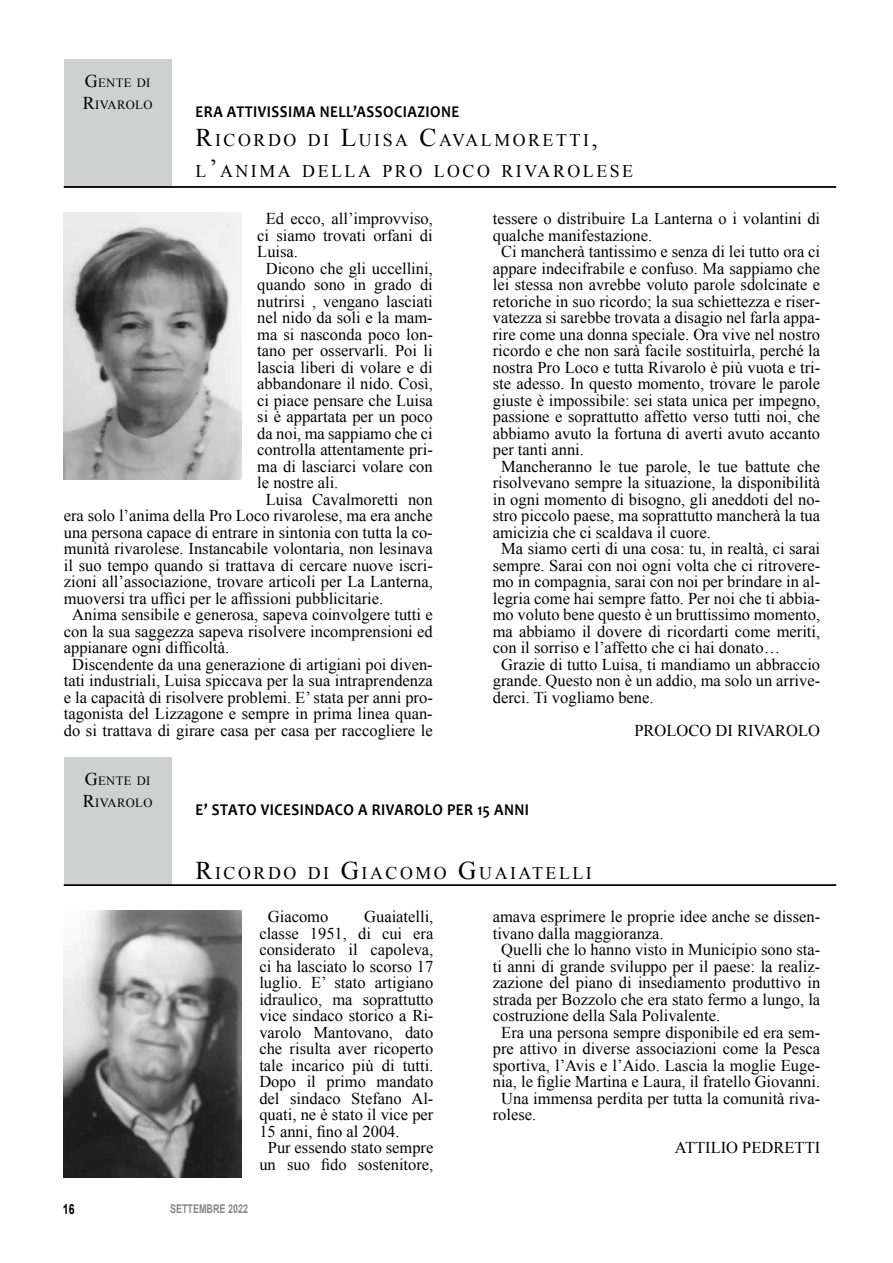
<style>
.page{position:relative;width:893px;height:1263px;background:#fff}
.page>*{position:absolute;margin:0;border:0;box-sizing:border-box;transform-origin:0 0}
.t1{font:17.85px/30.6px "Times New Roman";letter-spacing:.145em;color:#000}
.t2{font:16.5px "Times New Roman";color:#000}
.t3{font:700 16.5px "Candara";letter-spacing:.03em;color:#000;scale:.91 1}
.t4{font:700 13.95px "Arial";color:#000;scale:.75 1}
.t5{font:12.6px/21.6px "Times New Roman";letter-spacing:.03em;color:#000}
.t6{font:700 12px "Arial";color:#878786;scale:.75 1}
.s1{font-size:18px}
.s2{font-size:25.5px}
</style>
<div class="page">
<div style="left:64px;top:60px;width:107px;height:128px;background:#cfd0d0"></div>
<img style="left:64px;top:213px;width:177px;height:267px">
<hr style="left:64px;top:186px;width:772px;height:1px;background:#000">
<hr style="left:64px;top:187px;width:772px;height:1px;background:#000">
<div style="left:64px;top:758px;width:107px;height:128px;background:#cfd0d0"></div>
<img style="left:64px;top:911px;width:177px;height:267px">
<hr style="left:64px;top:884px;width:772px;height:1px;background:#000">
<hr style="left:64px;top:885px;width:772px;height:1px;background:#000">
<p class="t5" style="left:83px;top:72px;width:71px"><span class="s1">G</span>ENTE DI<br><span class="s1">R</span>IVAROLO</p>
<p class="t3" style="left:196px;top:101px;width:291px">ERA ATTIVISSIMA NELL’ASSOCIAZIONE</p>
<p class="t1" style="left:196px;top:125px;width:439px"><span class="s2">R</span>ICORDO DI <span class="s2">L</span>UISA <span class="s2">C</span>AVALMORETTI<span class="s2">,<br></span>L<span class="s2">’</span>ANIMA DELLA PRO LOCO RIVAROLESE</p>
<p class="t2" style="left:266px;top:207px;width:168px">Ed ecco, all’improvviso,</p>
<p class="t2" style="left:257px;top:224px;width:177px">ci siamo trovati orfani di</p>
<p class="t2" style="left:257px;top:240px;width:42px">Luisa.</p>
<p class="t2" style="left:266px;top:257px;width:169px">Dicono che gli uccellini,</p>
<p class="t2" style="left:257px;top:273px;width:177px">quando sono in grado di</p>
<p class="t2" style="left:257px;top:290px;width:177px">nutrirsi , vengano lasciati</p>
<p class="t2" style="left:257px;top:306px;width:177px">nel nido da soli e la mam-</p>
<p class="t2" style="left:257px;top:323px;width:177px">ma si nasconda poco lon-</p>
<p class="t2" style="left:257px;top:339px;width:177px">tano per osservarli. Poi li</p>
<p class="t2" style="left:257px;top:356px;width:177px">lascia liberi di volare e di</p>
<p class="t2" style="left:257px;top:372px;width:177px">abbandonare il nido. Così,</p>
<p class="t2" style="left:257px;top:389px;width:177px">ci piace pensare che Luisa</p>
<p class="t2" style="left:257px;top:405px;width:177px">si è appartata per un poco</p>
<p class="t2" style="left:257px;top:422px;width:177px">da noi, ma sappiamo che ci</p>
<p class="t2" style="left:257px;top:438px;width:177px">controlla attentamente pri-</p>
<p class="t2" style="left:257px;top:455px;width:177px">ma di lasciarci volare con</p>
<p class="t2" style="left:257px;top:471px;width:83px">le nostre ali.</p>
<p class="t2" style="left:266px;top:488px;width:169px">Luisa Cavalmoretti non</p>
<p class="t2" style="left:64px;top:504px;width:371px">era solo l’anima della Pro Loco rivarolese, ma era anche</p>
<p class="t2" style="left:64px;top:521px;width:370px">una persona capace di entrare in sintonia con tutta la co-</p>
<p class="t2" style="left:64px;top:537px;width:371px">munità rivarolese. Instancabile volontaria, non lesinava</p>
<p class="t2" style="left:64px;top:554px;width:371px">il suo tempo quando si trattava di cercare nuove iscri-</p>
<p class="t2" style="left:64px;top:570px;width:371px">zioni all’associazione, trovare articoli per La Lanterna,</p>
<p class="t2" style="left:64px;top:587px;width:321px">muoversi tra uffici per le affissioni pubblicitarie.</p>
<p class="t2" style="left:72px;top:603px;width:362px">Anima sensibile e generosa, sapeva coinvolgere tutti e</p>
<p class="t2" style="left:64px;top:620px;width:371px">con la sua saggezza sapeva risolvere incomprensioni ed</p>
<p class="t2" style="left:64px;top:636px;width:167px">appianare ogni difficoltà.</p>
<p class="t2" style="left:72px;top:653px;width:362px">Discendente da una generazione di artigiani poi diven-</p>
<p class="t2" style="left:64px;top:669px;width:371px">tati industriali, Luisa spiccava per la sua intraprendenza</p>
<p class="t2" style="left:64px;top:686px;width:371px">e la capacità di risolvere problemi. E’ stata per anni pro-</p>
<p class="t2" style="left:64px;top:702px;width:371px">tagonista del Lizzagone e sempre in prima linea quan-</p>
<p class="t2" style="left:64px;top:719px;width:371px">do si trattava di girare casa per casa per raccogliere le</p>
<p class="t2" style="left:493px;top:207px;width:329px">tessere o distribuire La Lanterna o i volantini di</p>
<p class="t2" style="left:493px;top:224px;width:161px">qualche manifestazione.</p>
<p class="t2" style="left:501px;top:240px;width:320px">Ci mancherà tantissimo e senza di lei tutto ora ci</p>
<p class="t2" style="left:493px;top:257px;width:329px">appare indecifrabile e confuso. Ma sappiamo che</p>
<p class="t2" style="left:493px;top:273px;width:329px">lei stessa non avrebbe voluto parole sdolcinate e</p>
<p class="t2" style="left:493px;top:290px;width:329px">retoriche in suo ricordo; la sua schiettezza e riser-</p>
<p class="t2" style="left:493px;top:306px;width:329px">vatezza si sarebbe trovata a disagio nel farla appa-</p>
<p class="t2" style="left:493px;top:323px;width:329px">rire come una donna speciale. Ora vive nel nostro</p>
<p class="t2" style="left:493px;top:339px;width:329px">ricordo e che non sarà facile sostituirla, perché la</p>
<p class="t2" style="left:493px;top:356px;width:329px">nostra Pro Loco e tutta Rivarolo è più vuota e tri-</p>
<p class="t2" style="left:493px;top:372px;width:329px">ste adesso. In questo momento, trovare le parole</p>
<p class="t2" style="left:493px;top:389px;width:329px">giuste è impossibile: sei stata unica per impegno,</p>
<p class="t2" style="left:493px;top:405px;width:329px">passione e soprattutto affetto verso tutti noi, che</p>
<p class="t2" style="left:493px;top:422px;width:329px">abbiamo avuto la fortuna di averti avuto accanto</p>
<p class="t2" style="left:493px;top:438px;width:93px">per tanti anni.</p>
<p class="t2" style="left:501px;top:455px;width:320px">Mancheranno le tue parole, le tue battute che</p>
<p class="t2" style="left:493px;top:471px;width:329px">risolvevano sempre la situazione, la disponibilità</p>
<p class="t2" style="left:493px;top:488px;width:329px">in ogni momento di bisogno, gli aneddoti del no-</p>
<p class="t2" style="left:493px;top:504px;width:329px">stro piccolo paese, ma soprattutto mancherà la tua</p>
<p class="t2" style="left:493px;top:521px;width:220px">amicizia che ci scaldava il cuore.</p>
<p class="t2" style="left:501px;top:537px;width:320px">Ma siamo certi di una cosa: tu, in realtà, ci sarai</p>
<p class="t2" style="left:493px;top:554px;width:329px">sempre. Sarai con noi ogni volta che ci ritrovere-</p>
<p class="t2" style="left:493px;top:570px;width:329px">mo in compagnia, sarai con noi per brindare in al-</p>
<p class="t2" style="left:493px;top:587px;width:329px">legria come hai sempre fatto. Per noi che ti abbia-</p>
<p class="t2" style="left:493px;top:603px;width:329px">mo voluto bene questo è un bruttissimo momento,</p>
<p class="t2" style="left:493px;top:620px;width:329px">ma abbiamo il dovere di ricordarti come meriti,</p>
<p class="t2" style="left:493px;top:636px;width:289px">con il sorriso e l’affetto che ci hai donato…</p>
<p class="t2" style="left:501px;top:653px;width:320px">Grazie di tutto Luisa, ti mandiamo un abbraccio</p>
<p class="t2" style="left:493px;top:669px;width:329px">grande. Questo non è un addio, ma solo un arrive-</p>
<p class="t2" style="left:493px;top:686px;width:162px">derci. Ti vogliamo bene.</p>
<p class="t2" style="left:634px;top:719px;width:187px">PROLOCO DI RIVAROLO</p>
<p class="t5" style="left:83px;top:770px;width:71px"><span class="s1">G</span>ENTE DI<br><span class="s1">R</span>IVAROLO</p>
<p class="t3" style="left:196px;top:800px;width:368px">E’ STATO VICESINDACO A RIVAROLO PER 15 ANNI</p>
<p class="t1" style="left:196px;top:857px;width:398px"><span class="s2">R</span>ICORDO DI <span class="s2">G</span>IACOMO <span class="s2">G</span>UAIATELLI</p>
<p class="t2" style="left:268px;top:905px;width:62px">Giacomo</p>
<p class="t2" style="left:364px;top:905px;width:71px">Guaiatelli,</p>
<p class="t2" style="left:259px;top:922px;width:176px">classe 1951, di cui era</p>
<p class="t2" style="left:259px;top:938px;width:176px">considerato il capoleva,</p>
<p class="t2" style="left:259px;top:955px;width:176px">ci ha lasciato lo scorso 17</p>
<p class="t2" style="left:259px;top:971px;width:176px">luglio. E’ stato artigiano</p>
<p class="t2" style="left:259px;top:988px;width:176px">idraulico, ma soprattutto</p>
<p class="t2" style="left:259px;top:1004px;width:176px">vice sindaco storico a Ri-</p>
<p class="t2" style="left:259px;top:1021px;width:176px">varolo Mantovano, dato</p>
<p class="t2" style="left:259px;top:1037px;width:176px">che risulta aver ricoperto</p>
<p class="t2" style="left:259px;top:1054px;width:176px">tale incarico più di tutti.</p>
<p class="t2" style="left:259px;top:1070px;width:176px">Dopo il primo mandato</p>
<p class="t2" style="left:259px;top:1087px;width:175px">del sindaco Stefano Al-</p>
<p class="t2" style="left:259px;top:1103px;width:176px">quati, ne è stato il vice per</p>
<p class="t2" style="left:259px;top:1120px;width:142px">15 anni, fino al 2004.</p>
<p class="t2" style="left:268px;top:1136px;width:167px">Pur essendo stato sempre</p>
<p class="t2" style="left:259px;top:1153px;width:176px">un suo fido sostenitore,</p>
<p class="t2" style="left:493px;top:905px;width:329px">amava esprimere le proprie idee anche se dissen-</p>
<p class="t2" style="left:493px;top:922px;width:172px">tivano dalla maggioranza.</p>
<p class="t2" style="left:501px;top:938px;width:320px">Quelli che lo hanno visto in Municipio sono sta-</p>
<p class="t2" style="left:493px;top:955px;width:329px">ti anni di grande sviluppo per il paese: la realiz-</p>
<p class="t2" style="left:493px;top:971px;width:329px">zazione del piano di insediamento produttivo in</p>
<p class="t2" style="left:493px;top:988px;width:329px">strada per Bozzolo che era stato fermo a lungo, la</p>
<p class="t2" style="left:493px;top:1004px;width:229px">costruzione della Sala Polivalente.</p>
<p class="t2" style="left:501px;top:1021px;width:320px">Era una persona sempre disponibile ed era sem-</p>
<p class="t2" style="left:493px;top:1037px;width:329px">pre attivo in diverse associazioni come la Pesca</p>
<p class="t2" style="left:493px;top:1054px;width:329px">sportiva, l’Avis e l’Aido. Lascia la moglie Euge-</p>
<p class="t2" style="left:493px;top:1070px;width:329px">nia, le figlie Martina e Laura, il fratello Giovanni.</p>
<p class="t2" style="left:501px;top:1087px;width:320px">Una immensa perdita per tutta la comunità riva-</p>
<p class="t2" style="left:493px;top:1103px;width:45px">rolese.</p>
<p class="t2" style="left:675px;top:1136px;width:147px">ATTILIO PEDRETTI</p>
<p class="t4" style="left:63px;top:1200px;width:17px">16</p>
<p class="t6" style="left:170px;top:1201px;width:106px">SETTEMBRE 2022</p>
</div>
